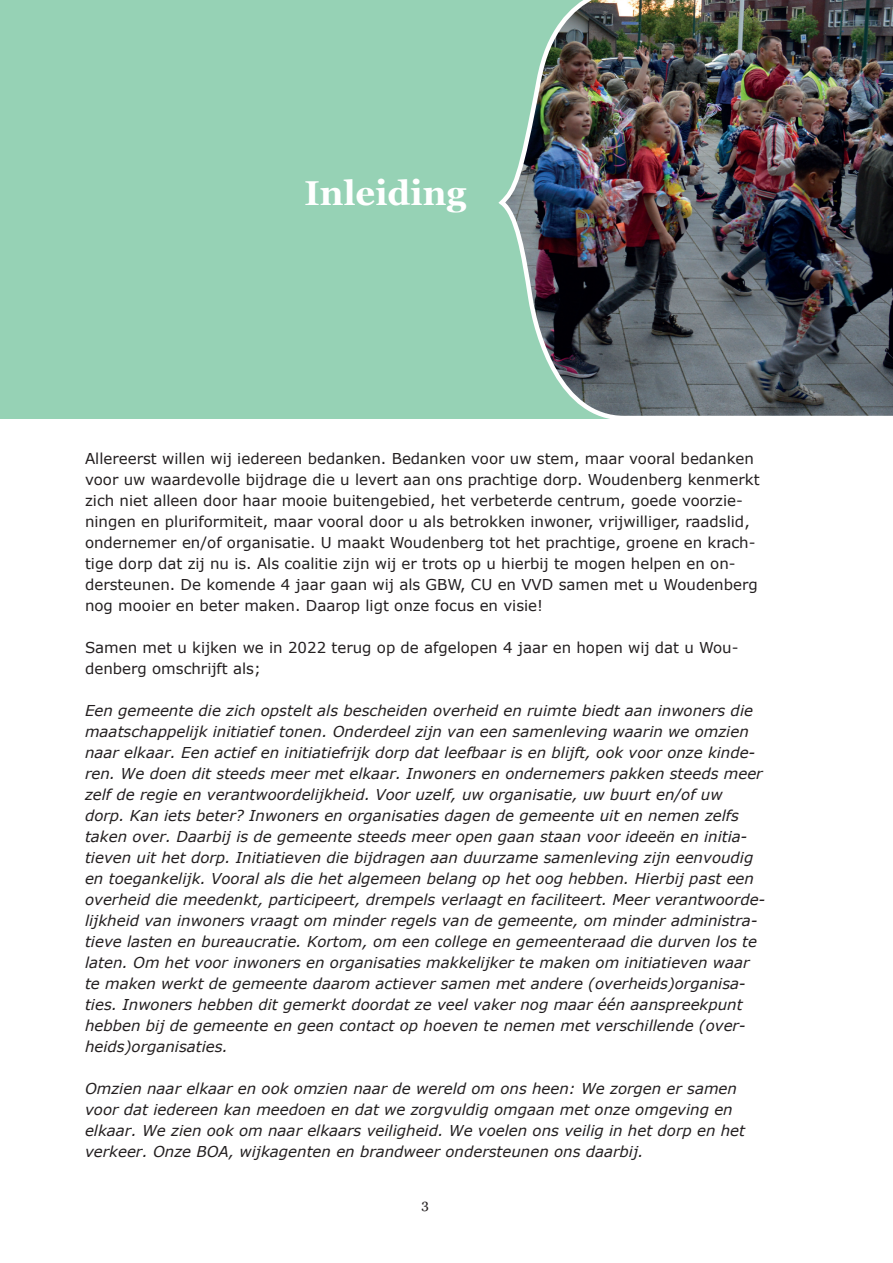
<style>
.page{position:relative;width:893px;height:1263px;background:#fff}
.page>*{position:absolute;margin:0;border:0;box-sizing:border-box;transform-origin:0 0}
.t1{font:700 34.5px "Georgia";color:#fff}
.t2{font:italic 15px/21px "Verdana";color:#231f20}
.t3{font:15px/21px "Verdana";color:#231f20}
.t4{font:13.5px "Georgia";color:#231f20}
</style>
<div class="page">
<div style="left:0;top:0;width:893px;height:418px;background:#96d2b5"></div>
<img style="left:495px;top:0;width:398px;height:419px">
<h1 class="t1" style="left:305px;top:167px;width:163px">Inleiding</h1>
<p class="t3" style="left:85px;top:448px;width:676px">Allereerst willen wij iedereen bedanken. Bedanken voor uw stem, maar vooral bedanken voor uw waardevolle bijdrage die u levert aan ons prachtige dorp. Woudenberg kenmerkt zich niet alleen door haar mooie buitengebied, het verbeterde centrum, goede voorzie&shy;ningen en pluriformiteit, maar vooral door u als betrokken inwoner, vrijwilliger, raadslid, ondernemer en/of organisatie. U maakt Woudenberg tot het prachtige, groene en krach&shy;tige dorp dat zij nu is. Als coalitie zijn wij er trots op u hierbij te mogen helpen en on&shy;dersteunen. De komende 4 jaar gaan wij als GBW, CU en VVD samen met u Woudenberg nog mooier en beter maken. Daarop ligt onze focus en visie!</p>
<p class="t3" style="left:85px;top:637px;width:655px">Samen met u kijken we in 2022 terug op de afgelopen 4 jaar en hopen wij dat u Wou&shy;denberg omschrijft als;</p>
<p class="t2" style="left:85px;top:700px;width:682px">Een gemeente die zich opstelt als bescheiden overheid en ruimte biedt aan inwoners die maatschappelijk initiatief tonen. Onderdeel zijn van een samenleving waarin we omzien naar elkaar. Een actief en initiatiefrijk dorp dat leefbaar is en blijft, ook voor onze kinde&shy;ren. We doen dit steeds meer met elkaar. Inwoners en ondernemers pakken steeds meer zelf de regie en verantwoordelijkheid. Voor uzelf, uw organisatie, uw buurt en/of uw dorp. Kan iets beter? Inwoners en organisaties dagen de gemeente uit en nemen zelfs taken over. Daarbij is de gemeente steeds meer open gaan staan voor ideeën en initia&shy;tieven uit het dorp. Initiatieven die bijdragen aan duurzame samenleving zijn eenvoudig en toegankelijk. Vooral als die het algemeen belang op het oog hebben. Hierbij past een overheid die meedenkt, participeert, drempels verlaagt en faciliteert. Meer verantwoorde&shy;lijkheid van inwoners vraagt om minder regels van de gemeente, om minder administra&shy;tieve lasten en bureaucratie. Kortom, om een college en gemeenteraad die durven los te laten. Om het voor inwoners en organisaties makkelijker te maken om initiatieven waar te maken werkt de gemeente daarom actiever samen met andere (overheids)organisa&shy;ties. Inwoners hebben dit gemerkt doordat ze veel vaker nog maar één aanspreekpunt hebben bij de gemeente en geen contact op hoeven te nemen met verschillende (over&shy;heids)organisaties.</p>
<p class="t2" style="left:85px;top:1078px;width:662px">Omzien naar elkaar en ook omzien naar de wereld om ons heen: We zorgen er samen voor dat iedereen kan meedoen en dat we zorgvuldig omgaan met onze omgeving en elkaar. We zien ook om naar elkaars veiligheid. We voelen ons veilig in het dorp en het verkeer. Onze BOA, wijkagenten en brandweer ondersteunen ons daarbij.</p>
<p class="t4" style="left:421px;top:1195px;width:9px">3</p>
</div>
